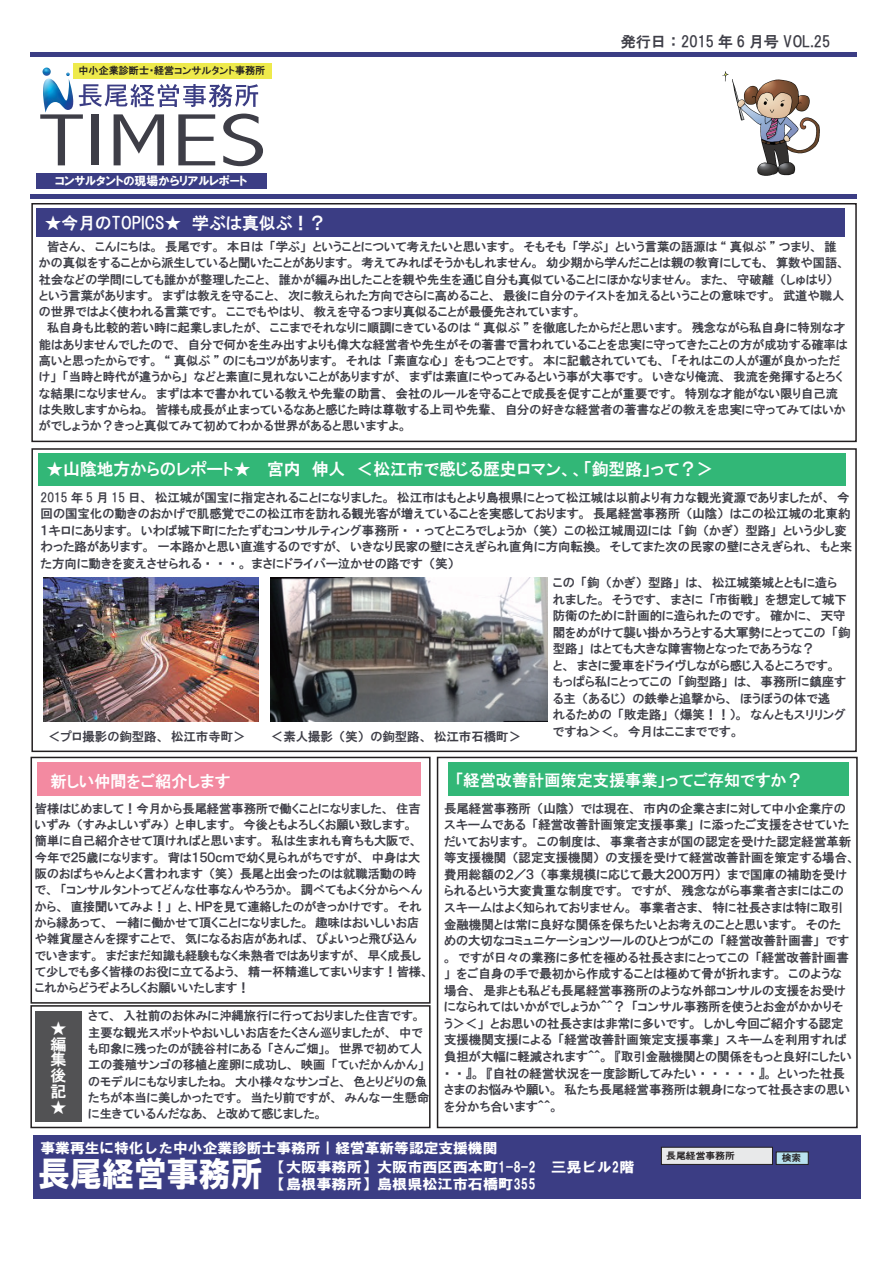
<style>
.page{position:relative;width:893px;height:1263px;background:#fff}
.page>*{position:absolute;margin:0;border:0;box-sizing:border-box;transform-origin:0 0}
.t1{font:300 condensed 74.85px "Abadi";color:#3e3e47;scale:1.49 1}
.t2{font:34.35px "HG Soei Kakugothic UB";color:#fff;scale:.94 1}
.t3{font:16.8px "HGP Gothic E";color:#fff}
.t4{font:16.2px "HGP Gothic E";color:#fff}
.t5{font:15.75px/15.8px "HGP Gothic E";color:#fff;text-align:justify}
.t6{font:15.15px "HGP Gothic E";color:#3e3e47}
.t7{font:13.95px/16.8px "HG Soei Kakugothic UB";color:#fff;scale:1.08 1}
.t8{font:13.95px "HG Soei Kakugothic UB";color:#fff;scale:1.05 1}
.t9{font:12.45px/16.5px "HGP Gothic E";color:#3e3e47}
.t10{font:12.3px/16.4px "HGP Gothic E";color:#3e3e47}
.t11{font:11.85px "HGP Soei Kakugothic UB";color:#fff}
.t12{font:10.05px "HGP Gothic E";color:#231f20}
.t13{font:9.3px "HGP Gothic E";color:#231f20;scale:1.05 1}
</style>
<div class="page">
<img style="left:723px;top:72px;width:96px;height:104px">
<div style="left:33px;top:1135px;width:827px;height:64px;background:#3b3d84"></div>
<div style="left:661px;top:1147px;width:112px;height:18px;background:#e8e9ea;border:1px solid #231f20"></div>
<div style="left:776px;top:1152px;width:32px;height:12px;background:#b9e3ef"></div>
<svg style="left:79px;top:84px;width:179px;height:23px"></svg>
<img style="left:43px;top:78px;width:30px;height:35px">
<svg style="left:42px;top:68px;width:9px;height:8px"></svg>
<svg style="left:66px;top:73px;width:4px;height:3px"></svg>
<hr style="left:30px;top:53px;width:827px;height:4px;background:#3b3d84">
<div style="left:73px;top:63px;width:199px;height:15px;background:#eeea4c"></div>
<div style="left:36px;top:173px;width:230px;height:15px;background:#3b3d84"></div>
<hr style="left:30px;top:194px;width:827px;height:4px;background:#3b3d84">
<div style="left:31px;top:203px;width:826px;height:239px;border:2px solid #231f20"></div>
<div style="left:36px;top:208px;width:808px;height:29px;background:#3b3d84"></div>
<div style="left:38px;top:453px;width:807px;height:33px;background:#32b777"></div>
<div style="left:30px;top:1005px;width:401px;height:123px;border:2px solid #231f20"></div>
<div style="left:35px;top:1011px;width:47px;height:111px;background:#525254"></div>
<div style="left:31px;top:448px;width:826px;height:304px;border:2px solid #231f20"></div>
<img style="left:44px;top:577px;width:214px;height:144px">
<img style="left:271px;top:577px;width:277px;height:144px">
<div style="left:449px;top:763px;width:400px;height:33px;background:#32b777"></div>
<div style="left:437px;top:757px;width:421px;height:371px;border:2px solid #231f20"></div>
<div style="left:31px;top:757px;width:400px;height:247px;border:2px solid #231f20"></div>
<div style="left:38px;top:762px;width:383px;height:33px;background:#f38aa1"></div>
<p class="t12" style="left:79px;top:65px;width:188px">中小企業診断士・経営コンサルタント事務所</p>
<h1 class="t1" style="left:39px;top:100px;width:154px">TIMES</h1>
<p class="t11" style="left:55px;top:175px;width:194px">コンサルタントの現場からリアルレポート</p>
<h3 class="t3" style="left:45px;top:214px;width:294px">★今月のTOPICS★　学ぶは真似ぶ！？　</h3>
<p class="t6" style="left:621px;top:34px;width:211px">発行日： 2015 年 6 月号 VOL.25</p>
<p class="t10" style="left:39px;top:238px;width:810px">　皆さん、こんにちは。長尾です。本日は「学ぶ」ということについて考えたいと思います。そもそも「学ぶ」という言葉の語源は “ 真似ぶ ” つまり、誰かの真似をすることから派生していると聞いたことがあります。考えてみればそうかもしれません。幼少期から学んだことは親の教育にしても、算数や国語、社会などの学問にしても誰かが整理したこと、誰かが編み出したことを親や先生を通じ自分も真似ていることにほかなりません。また、守破離（しゅはり）<br>という言葉があります。まずは教えを守ること、次に教えられた方向でさらに高めること、最後に自分のテイストを加えるということの意味です。武道や職人の世界ではよく使われる言葉です。ここでもやはり、教えを守るつまり真似ることが最優先されています。<br>　私自身も比較的若い時に起業しましたが、ここまでそれなりに順調にきているのは “ 真似ぶ ” を徹底したからだと思います。残念ながら私自身に特別な才能はありませんでしたので、自分で何かを生み出すよりも偉大な経営者や先生がその著書で言われていることを忠実に守ってきたことの方が成功する確率は高いと思ったからです。 “ 真似ぶ ” のにもコツがあります。それは「素直な心」をもつことです。本に記載されていても、「それはこの人が運が良かっただけ」「当時と時代が違うから」などと素直に見れないことがありますが、まずは素直にやってみるという事が大事です。いきなり俺流、我流を発揮するとろくな結果になりません。まずは本で書かれている教えや先輩の助言、会社のルールを守ることで成長を促すことが重要です。特別な才能がない限り自己流は失敗しますからね。皆様も成長が止まっているなあと感じた時は尊敬する上司や先輩、自分の好きな経営者の著書などの教えを忠実に守ってみてはいかがでしょうか？きっと真似てみて初めてわかる世界があると思いますよ。</p>
<h3 class="t3" style="left:46px;top:461px;width:668px">★山陰地方からのレポート★ 　宮内　伸人　＜松江市で感じる歴史ロマン、、「鉤型路」って？＞</h3>
<p class="t9" style="left:41px;top:489px;width:813px">2015 年 5 月 15 日、松江城が国宝に指定されることになりました。松江市はもとより島根県にとって松江城は以前より有力な観光資源でありましたが、今回の国宝化の動きのおかげで肌感覚でこの松江市を訪れる観光客が増えていることを実感しております。長尾経営事務所（山陰）はこの松江城の北東約１キロにあります。いわば城下町にたたずむコンサルティング事務所・・ってところでしょうか（笑）この松江城周辺には「鉤（かぎ）型路」という少し変わった路があります。一本路かと思い直進するのですが、いきなり民家の壁にさえぎられ直角に方向転換。そしてまた次の民家の壁にさえぎられ、もと来た方向に動きを変えさせられる・・・。 まさにドライバー泣かせの路です（笑）</p>
<p class="t9" style="left:553px;top:574px;width:299px">この「鉤（かぎ）型路」は、松江城築城とともに造られました。そうです、まさに「市街戦」を想定して城下防衛のために計画的に造られたのです。確かに、天守閣をめがけて襲い掛かろうとする大軍勢にとってこの「鉤型路」はとても大きな障害物となったであろうな？<br>と、まさに愛車をドライヴしながら感じ入るところです。<br>もっぱら私にとってこの「鉤型路」は、事務所に鎮座する主（あるじ）の鉄拳と追撃から、ほうぼうの体で逃<br>れるための「敗走路」（爆笑！！）。なんともスリリング</p>
<p class="t9" style="left:48px;top:729px;width:199px">＜プロ撮影の鉤型路、松江市寺町＞</p>
<p class="t9" style="left:271px;top:729px;width:252px">＜素人撮影（笑）の鉤型路、松江市石橋町＞</p>
<p class="t9" style="left:553px;top:723px;width:188px">ですね＞＜。今月はここまでです。</p>
<h3 class="t4" style="left:455px;top:772px;width:349px">「経営改善計画策定支援事業」ってご存知ですか？</h3>
<p class="t9" style="left:444px;top:800px;width:413px">長尾経営事務所（山陰）では現在、市内の企業さまに対して中小企業庁のスキームである「経営改善計画策定支援事業」に添ったご支援をさせていただいております。この制度は、事業者さまが国の認定を受けた認定経営革新等支援機関（認定支援機関）の支援を受けて経営改善計画を策定する場合、費用総額の２／３（事業規模に応じて最大２００万円）まで国庫の補助を受けられるという大変貴重な制度です。ですが、残念ながら事業者さまにはこのスキームはよく知られておりません。事業者さま、特に社長さまは特に取引金融機関とは常に良好な関係を保ちたいとお考えのことと思います。そのための大切なコミュニケーションツールのひとつがこの「経営改善計画書」です。ですが日々の業務に多忙を極める社長さまにとってこの「経営改善計画書」をご自身の手で最初から作成することは極めて骨が折れます。このような場合、是非とも私ども長尾経営事務所のような外部コンサルの支援をお受けになられてはいかがでしょうか＾＾？「コンサル事務所を使うとお金がかかりそ<br>う＞＜」とお思いの社長さまは非常に多いです。しかし今回ご紹介する認定支援機関支援による「経営改善計画策定支援事業」スキームを利用すれば負担が大幅に軽減されます＾＾。『取引金融機関との関係をもっと良好にしたい・・』。『自社の経営状況を一度診断してみたい・・・・・』。 といった社長さまのお悩みや願い。私たち長尾経営事務所は親身になって社長さまの思いを分かち合います＾＾。</p>
<h3 class="t4" style="left:51px;top:773px;width:181px">新しい仲間をご紹介します</h3>
<p class="t10" style="left:35px;top:800px;width:396px">皆様はじめまして！今月から長尾経営事務所で働くことになりました、住吉いずみ（すみよしいずみ）と申します。今後ともよろしくお願い致します。<br>簡単に自己紹介させて頂ければと思います。私は生まれも育ちも大阪で、今年で２５歳になります。背は１５０ｃｍで幼く見られがちですが、中身は大阪のおばちゃんとよく言われます（笑）長尾と出会ったのは就職活動の時で、「コンサルタントってどんな仕事なんやろうか。調べてもよく分からへんから、直接聞いてみよ！」と、ＨＰを見て連絡したのがきっかけです。それから縁あって、一緒に働かせて頂くことになりました。趣味はおいしいお店や雑貨屋さんを探すことで、気になるお店があれば、ぴょいっと飛び込んでいきます。まだまだ知識も経験もなく未熟者ではありますが、早く成長して少しでも多く皆様のお役に立てるよう、精一杯精進してまいります！皆様、これからどうぞよろしくお願いいたします！</p>
<p class="t10" style="left:88px;top:1008px;width:343px">さて、入社前のお休みに沖縄旅行に行っておりました住吉です。主要な観光スポットやおいしいお店をたくさん巡りましたが、中でも印象に残ったのが読谷村にある「さんご畑」。世界で初めて人工の養殖サンゴの移植と産卵に成功し、映画「てぃだかんかん」のモデルにもなりましたね。大小様々なサンゴと、色とりどりの魚たちが本当に美しかったです。当たり前ですが、みんな一生懸命に生きているんだなあ、と改めて感じました。</p>
<p class="t5" style="left:50px;top:1020px;width:18px">★編集後記★</p>
<p class="t8" style="left:41px;top:1141px;width:437px">事業再生に特化した中小企業診断士事務所｜経営革新等認定支援機関</p>
<h2 class="t2" style="left:38px;top:1157px;width:241px">長尾経営事務所</h2>
<p class="t7" style="left:271px;top:1159px;width:338px">【大阪事務所】大阪市西区西本町1-8-2　三晃ビル2階【島根事務所】島根県松江市石橋町355</p>
<p class="t13" style="left:666px;top:1151px;width:67px">長尾経営事務所</p>
<p class="t13" style="left:782px;top:1153px;width:20px">検索</p>
</div>
